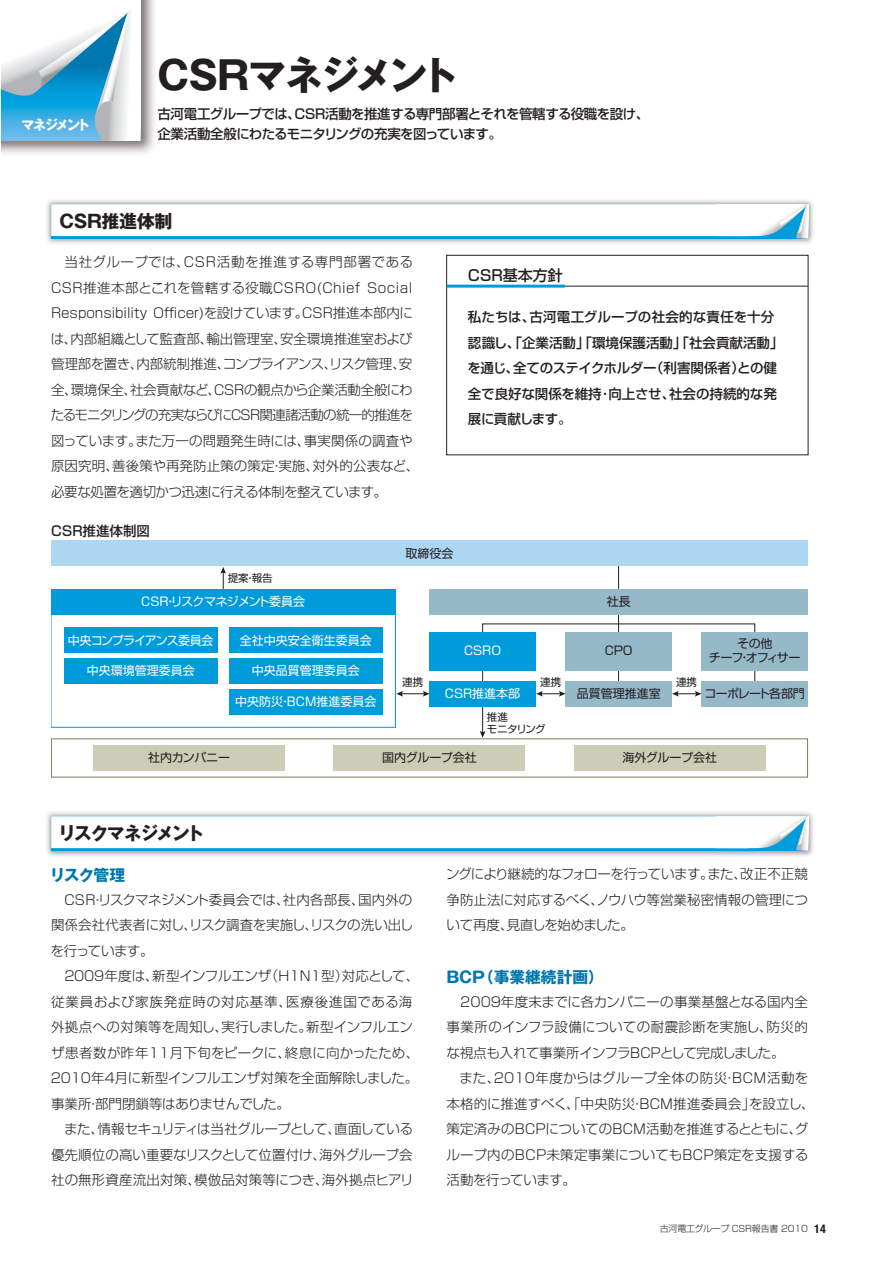
<style>
.page{position:relative;width:893px;height:1263px;background:#fff}
.page>*{position:absolute;margin:0;border:0;box-sizing:border-box;transform-origin:0 0}
.t1{font:39px "Gothic MB101 Pro Bold 90 pv RKSJ H";letter-spacing:-.065em;color:#231f20}
.t2{font:18px "Gothic MB101 Pro Bold 90 pv RKSJ H";letter-spacing:-.105em;color:#231f20}
.t3{font:18px "Gothic MB101 Pro Bold 90 pv RKSJ H";letter-spacing:-.02em;color:#231f20}
.t4{font:15.75px "Gothic MB101 Pro Bold 90 pv RKSJ H";color:#0076ae}
.t5{font:15px "Shin Go Pro Medium 90 pv RKSJ H";color:#231f20}
.t6{font:13.5px/25.5px "Shin Go Pro Light 90 pv RKSJ H";letter-spacing:-.01em;color:#231f20}
.t7{font:13.5px/25.5px "Shin Go Pro Medium 90 pv RKSJ H";color:#231f20}
.t8{font:13.5px/19.5px "Shin Go Pro Medium 90 pv RKSJ H";letter-spacing:-.045em;color:#231f20}
.t9{font:13.5px "Shin Go Pro Light 90 pv RKSJ H";letter-spacing:-.06em;color:#231f20}
.t10{font:13.5px "Shin Go Pro Light 90 pv RKSJ H";letter-spacing:.02em;color:#231f20}
.t11{font:13.5px "Shin Go Pro Light 90 pv RKSJ H";letter-spacing:.01em;color:#231f20}
.t12{font:13.5px "Shin Go Pro Light 90 pv RKSJ H";letter-spacing:-.035em;color:#231f20}
.t13{font:13.5px "Shin Go Pro Light 90 pv RKSJ H";letter-spacing:-.04em;color:#231f20}
.t14{font:13.5px "Shin Go Pro Light 90 pv RKSJ H";letter-spacing:.015em;color:#231f20}
.t15{font:13.5px "Shin Go Pro Light 90 pv RKSJ H";letter-spacing:.06em;color:#231f20}
.t16{font:13.5px "Shin Go Pro Light 90 pv RKSJ H";letter-spacing:-.03em;color:#231f20}
.t17{font:13.5px "Shin Go Pro Light 90 pv RKSJ H";letter-spacing:-.045em;color:#231f20}
.t18{font:13.5px "Gothic MB101 Pro Bold 90 pv RKSJ H";letter-spacing:-.18em;color:#fff}
.t19{font:12px "Shin Go Pro Regular 90 pv RKSJ H";color:#fff}
.t20{font:12px "Shin Go Pro Regular 90 pv RKSJ H";letter-spacing:-.025em;color:#231f20}
.t21{font:12px "Shin Go Pro Regular 90 pv RKSJ H";letter-spacing:-.055em;color:#fff}
.t22{font:12px "Shin Go Pro Regular 90 pv RKSJ H";letter-spacing:-.075em;color:#fff}
.t23{font:12px/14.2px "Shin Go Pro Regular 90 pv RKSJ H";letter-spacing:-.055em;color:#231f20;text-align:center}
.t24{font:12px "Shin Go Pro Regular 90 pv RKSJ H";letter-spacing:-.06em;color:#231f20}
.t25{font:12px "Shin Go Pro Regular 90 pv RKSJ H";color:#231f20}
.t26{font:10.5px "Shin Go Pro Regular 90 pv RKSJ H";color:#231f20}
.t27{font:10.5px/12px "Shin Go Pro Regular 90 pv RKSJ H";letter-spacing:-.055em;color:#231f20}
.t28{font:9px "Shin Go Pro Light 90 pv RKSJ H";letter-spacing:-.02em;color:#231f20}
.s1{font-family:"Helvetica Neue";font-weight:700;font-stretch:condensed;font-size:12px}
</style>
<div class="page">
<div style="left:446px;top:255px;width:362px;height:200px;border:1px solid #231f20"></div>
<hr style="left:447px;top:286px;width:361px;height:1px;background:#231f20">
<hr style="left:447px;top:285px;width:118px;height:3px;background:#009bdb">
<hr style="left:618px;top:557px;width:1px;height:134px;background:#231f20">
<div style="left:51px;top:589px;width:345px;height:138px;border:1px solid #009bdb"></div>
<svg style="left:480px;top:706px;width:5px;height:32px"></svg>
<svg style="left:220px;top:567px;width:6px;height:23px"></svg>
<div style="left:51px;top:541px;width:757px;height:25px;background:#add6f2"></div>
<div style="left:429px;top:590px;width:379px;height:25px;background:#96b9ca"></div>
<div style="left:51px;top:590px;width:344px;height:25px;background:#009bdb"></div>
<div style="left:94px;top:745px;width:191px;height:26px;background:#cdcdb7"></div>
<div style="left:334px;top:745px;width:191px;height:26px;background:#cdcdb7"></div>
<div style="left:574px;top:745px;width:191px;height:26px;background:#cdcdb7"></div>
<div style="left:566px;top:632px;width:106px;height:38px;background:#96b9ca"></div>
<div style="left:566px;top:681px;width:106px;height:25px;background:#96b9ca"></div>
<div style="left:429px;top:632px;width:107px;height:38px;background:#009bdb"></div>
<div style="left:429px;top:681px;width:107px;height:25px;background:#009bdb"></div>
<div style="left:702px;top:632px;width:106px;height:38px;background:#96b9ca"></div>
<div style="left:702px;top:681px;width:106px;height:25px;background:#96b9ca"></div>
<div style="left:64px;top:628px;width:153px;height:25px;background:#009bdb"></div>
<div style="left:64px;top:658px;width:153px;height:25px;background:#009bdb"></div>
<div style="left:229px;top:628px;width:153px;height:25px;background:#009bdb"></div>
<div style="left:229px;top:658px;width:153px;height:25px;background:#009bdb"></div>
<div style="left:229px;top:689px;width:153px;height:25px;background:#009bdb"></div>
<svg style="left:536px;top:691px;width:30px;height:6px"></svg>
<svg style="left:672px;top:691px;width:30px;height:6px"></svg>
<svg style="left:396px;top:691px;width:34px;height:6px"></svg>
<img style="left:47px;top:200px;width:766px;height:44px">
<svg style="left:51px;top:204px;width:757px;height:34px"></svg>
<img style="left:47px;top:812px;width:766px;height:44px">
<svg style="left:51px;top:816px;width:757px;height:34px"></svg>
<img style="left:1px;top:0;width:154px;height:154px">
<svg style="left:1px;top:0;width:139px;height:140px"></svg>
<p class="t18" style="left:21px;top:120px;width:71px">マネジメント</p>
<p class="t1" style="left:157px;top:60px;width:303px">CSRマネジメント</p>
<p class="t8" style="left:157px;top:106px;width:494px">古河電工グループでは、CSR活動を推進する専門部署とそれを管轄する役職を設け、企業活動全般にわたるモニタリングの充実を図っています。</p>
<p class="t3" style="left:60px;top:214px;width:114px">CSR推進体制</p>
<p class="t6" style="left:51px;top:251px;width:370px;text-indent:14px">当社グループでは、CSR活動を推進する専門部署であるCSR推進本部とこれを管轄する役職ＣＳＲＯ(Chief Social Responsibility Officer)を設けています。ＣＳＲ推進本部内には、内部組織として監査部、輸出管理室、安全環境推進室および管理部を置き、内部統制推進、コンプライアンス、リスク管理、安全、環境保全、社会貢献など、ＣＳＲの観点から企業活動全般にわたるモニタリングの充実ならびにＣＳＲ関連諸活動の統一的推進を図っています。また万一の問題発生時には、事実関係の調査や原因究明、善後策や再発防止策の策定・実施、対外的公表など、必要な処置を適切かつ迅速に行える体制を整えています。</p>
<p class="t7" style="left:50px;top:519px;width:102px">ＣＳＲ推進体制図</p>
<p class="t26" style="left:228px;top:574px;width:47px">提案・報告</p>
<p class="t20" style="left:405px;top:548px;width:49px">取締役会</p>
<p class="t5" style="left:468px;top:270px;width:96px">CSR基本方針</p>
<p class="t7" style="left:467px;top:306px;width:318px">私たちは、古河電工グループの社会的な責任を十分認識し、「企業活動」「環境保護活動」「社会貢献活動」を通じ、全てのステイクホルダー（利害関係者）との健全で良好な関係を維持･向上させ、社会の持続的な発展に貢献します。</p>
<p class="t21" style="left:141px;top:597px;width:166px">CSR・リスクマネジメント委員会</p>
<p class="t20" style="left:607px;top:597px;width:25px">社長</p>
<p class="t20" style="left:605px;top:646px;width:29px">CPO</p>
<p class="t25" style="left:577px;top:689px;width:85px">品質管理推進室</p>
<p class="t19" style="left:240px;top:635px;width:133px">全社中央安全衛生委員会</p>
<p class="t19" style="left:252px;top:666px;width:109px">中央品質管理委員会</p>
<p class="t19" style="left:235px;top:697px;width:143px">中央防災・BCM推進委員会</p>
<p class="t22" style="left:68px;top:635px;width:147px">中央コンプライアンス委員会</p>
<p class="t19" style="left:87px;top:666px;width:109px">中央環境管理委員会</p>
<p class="t19" style="left:464px;top:646px;width:39px">CSRO</p>
<p class="t19" style="left:445px;top:689px;width:77px">CSR推進本部</p>
<p class="t26" style="left:402px;top:678px;width:23px">連携</p>
<p class="t26" style="left:540px;top:678px;width:23px">連携</p>
<p class="t26" style="left:676px;top:678px;width:23px">連携</p>
<p class="t27" style="left:487px;top:712px;width:60px">推進<br>モニタリング</p>
<p class="t23" style="left:709px;top:638px;width:93px">その他<br>チーフ・オフィサー</p>
<p class="t24" style="left:704px;top:689px;width:102px">コーポレート各部門</p>
<p class="t20" style="left:148px;top:753px;width:83px">社内カンパニー</p>
<p class="t20" style="left:382px;top:753px;width:96px">国内グループ会社</p>
<p class="t20" style="left:622px;top:753px;width:96px">海外グループ会社</p>
<p class="t2" style="left:58px;top:826px;width:148px">リスクマネジメント</p>
<p class="t4" style="left:50px;top:869px;width:77px">リスク管理</p>
<p class="t6" style="left:63px;top:888px;width:351px">ＣＳＲ・リスクマネジメント委員会では、社内各部長、国内外の</p>
<p class="t6" style="left:51px;top:914px;width:364px">関係会社代表者に対し、リスク調査を実施し、リスクの洗い出し</p>
<p class="t17" style="left:51px;top:945px;width:104px">を行っています。</p>
<p class="t9" style="left:63px;top:971px;width:358px">２００９年度は、新型インフルエンザ（Ｈ１Ｎ１型）対応として、</p>
<p class="t15" style="left:51px;top:996px;width:363px">従業員および家族発症時の対応基準、医療後進国である海</p>
<p class="t6" style="left:51px;top:1016px;width:363px">外拠点への対策等を周知し、実行しました。新型インフルエン</p>
<p class="t11" style="left:51px;top:1047px;width:370px">ザ患者数が昨年１１月下旬をピークに、終息に向かったため、</p>
<p class="t12" style="left:49px;top:1073px;width:371px">２０１０年４月に新型インフルエンザ対策を全面解除しました。</p>
<p class="t6" style="left:51px;top:1092px;width:241px">事業所・部門閉鎖等はありませんでした。</p>
<p class="t13" style="left:64px;top:1124px;width:351px">また、情報セキュリティは当社グループとして、直面している</p>
<p class="t6" style="left:51px;top:1143px;width:363px">優先順位の高い重要なリスクとして位置付け、海外グループ会</p>
<p class="t11" style="left:51px;top:1175px;width:364px">社の無形資産流出対策、模倣品対策等につき、海外拠点ヒアリ</p>
<p class="t6" style="left:446px;top:863px;width:364px;text-align:justify">ングにより継続的なフォローを行っています。また、改正不正競争防止法に対応するべく、ノウハウ等営業秘密情報の管理について再度、見直しを始めました。</p>
<p class="t4" style="left:445px;top:971px;width:160px">ＢＣＰ（事業継続計画）</p>
<p class="t6" style="left:460px;top:990px;width:349px">20０９年度末までに各カンパニーの事業基盤となる国内全</p>
<p class="t10" style="left:446px;top:1022px;width:363px">事業所のインフラ設備についての耐震診断を実施し、防災的</p>
<p class="t9" style="left:446px;top:1047px;width:340px">な視点も入れて事業所インフラＢＣＰとして完成しました。</p>
<p class="t14" style="left:459px;top:1073px;width:350px">また、２０１０年度からはグループ全体の防災・ＢＣＭ活動を</p>
<p class="t10" style="left:446px;top:1098px;width:370px">本格的に推進すべく、「中央防災・ＢＣＭ推進委員会」を設立し、</p>
<p class="t6" style="left:446px;top:1118px;width:363px">策定済みのＢＣＰについてのＢＣＭ活動を推進するとともに、グ</p>
<p class="t6" style="left:447px;top:1143px;width:363px">ループ内のＢＣＰ未策定事業についてもＢＣＰ策定を支援する</p>
<p class="t16" style="left:446px;top:1175px;width:131px">活動を行っています。</p>
<p class="t28" style="left:660px;top:1225px;width:168px">古河電工グループ CSR報告書 2010 <span class="s1">14</span></p>
</div>
